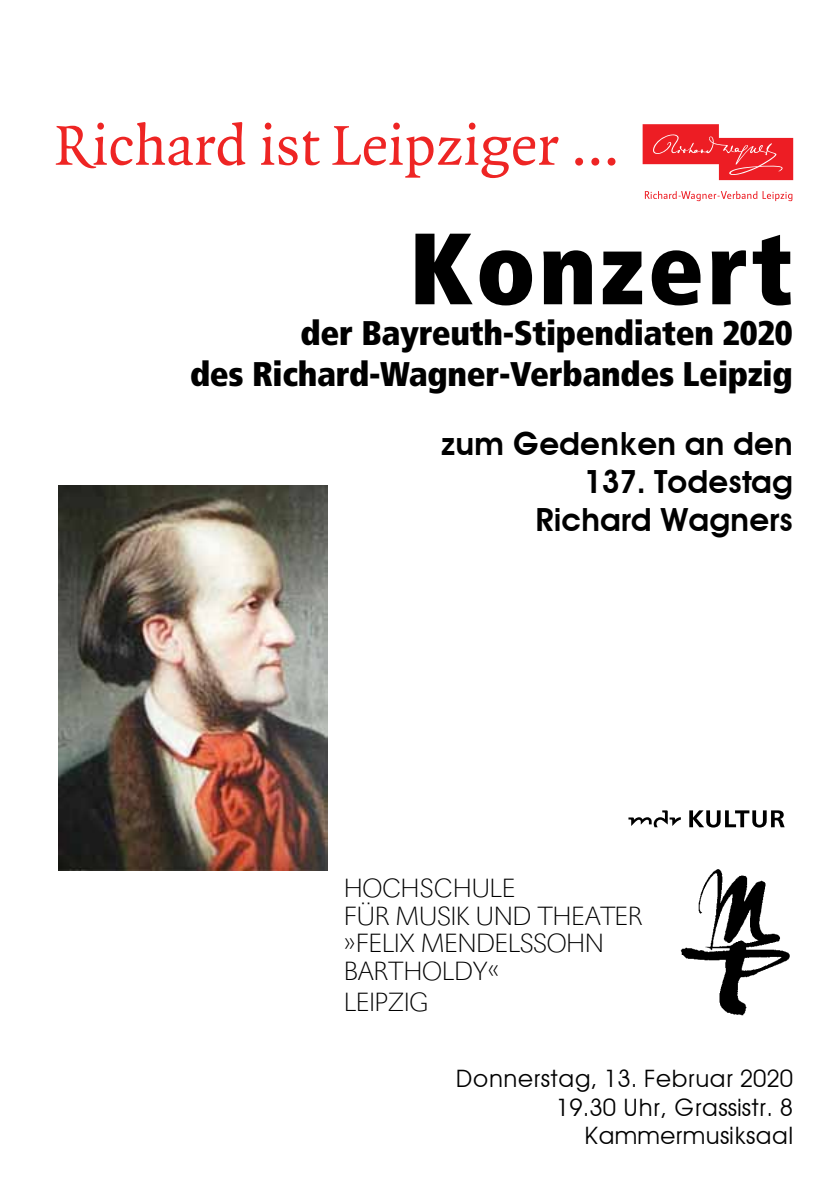
<style>
.page{position:relative;width:840px;height:1191px;background:#fff}
.page>*{position:absolute;margin:0;border:0;box-sizing:border-box;transform-origin:0 0}
.t1{font:900 condensed 101.2px "Frutiger";letter-spacing:.03em;color:#000}
.t2{font:60.2px "Quadraat";color:#ee2524}
.t3{font:900 condensed 34.2px/41px "Frutiger";letter-spacing:-.01em;color:#000;text-align:right}
.t4{font:600 32px/38.4px "Avant Garde";letter-spacing:-.01em;color:#000;text-align:right}
.t5{font:27.8px/27.6px "Maxima Zart T48";color:#000}
.t6{font:24px/28.8px "Avant Garde";color:#000;text-align:right}
.s1{font-size:27.6px}
</style>
<div class="page">
<img style="left:680px;top:869px;width:110px;height:147px">
<svg style="left:642px;top:124px;width:150px;height:56px"></svg>
<svg style="left:644px;top:191px;width:148px;height:10px"></svg>
<img style="left:58px;top:485px;width:269px;height:385px">
<svg style="left:628px;top:810px;width:156px;height:17px"></svg>
<h2 class="t2" style="left:54px;top:114px;width:566px">Richard ist Leipziger …</h2>
<h1 class="t1" style="left:409px;top:207px;width:385px">Konzert</h1>
<p class="t3" style="left:190px;top:313px;width:604px">der Bayreuth-Stipendiaten 2020<br>des Richard-Wagner-Verbandes Leipzig</p>
<p class="t4" style="left:440px;top:424px;width:353px">zum Gedenken an den<br>137. Todestag<br>Richard Wagners</p>
<p class="t5" style="left:344px;top:874px;width:299px">HOCHSCHULE<br>FÜR MUSIK UND THEATER <span class="s1">»</span>FELIX MENDELSSOHN<br>BARTHOLDY<span class="s1">«</span></p>
<p class="t5" style="left:344px;top:988px;width:86px">Lei pzig</p>
<p class="t6" style="left:455px;top:1063px;width:339px">Donnerstag, 13. Februar 2020<br>19.30 Uhr, Grassistr. 8<br>Kammermusiksaal</p>
</div>
